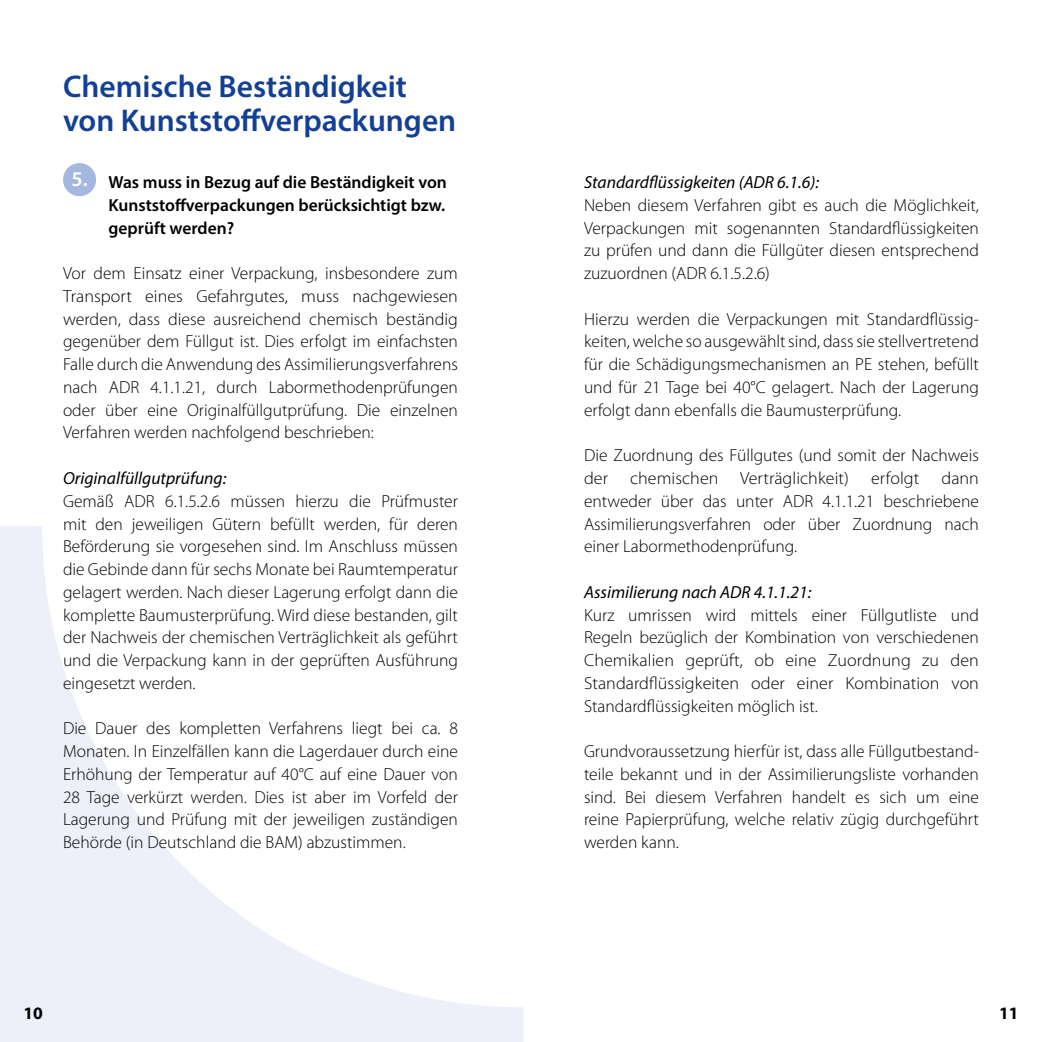
<style>
.page{position:relative;width:1042px;height:1042px;background:#fff}
.page>*{position:absolute;margin:0;border:0;box-sizing:border-box;transform-origin:0 0}
.t1{font:600 31.5px/34.1px "Myriad Pro";color:#134094}
.t2{font:300 17.5px/22.8px "Myriad Pro";color:#000;text-align:justify}
.t3{font:600 17.5px/22.8px "Myriad Pro";color:#000;text-align:justify}
.t4{font:italic 17.5px "Myriad Pro";color:#000}
.t5{font:700 17.5px "Myriad Pro";color:#000}
.s1{font-size:21px;color:#fff}
</style>
<div class="page">
<svg style="left:0;top:526px;width:523px;height:516px"></svg>
<div style="left:63px;top:163px;width:33px;height:33px;background:#a4b7df;border-radius:50%"></div>
<h1 class="t1" style="left:63px;top:69px;width:395px">Chemische Beständigkeit von Kunststoffverpackungen</h1>
<p class="t3" style="left:108px;top:170px;width:340px;text-indent:-37px"><span class="s1">5.</span> Was muss in Bezug auf die Beständigkeit von Kunststoffverpackungen berücksichtigt bzw. geprüft werden?</p>
<p class="t2" style="left:63px;top:262px;width:396px">Vor dem Einsatz einer Verpackung, insbesondere zum Transport eines Gefahrgutes, muss nachgewiesen werden, dass diese ausreichend chemisch beständig gegenüber dem Füllgut ist. Dies erfolgt im einfachsten Falle durch die Anwendung des Assimilierungsverfahrens nach ADR 4.1.1.21, durch Labormethodenprüfungen oder über eine Originalfüllgutprüfung. Die einzelnen Verfahren werden nachfolgend beschrieben:</p>
<p class="t4" style="left:63px;top:467px;width:165px">Originalfüllgutprüfung:</p>
<p class="t2" style="left:63px;top:490px;width:396px">Gemäß ADR 6.1.5.2.6 müssen hierzu die Prüfmuster mit den jeweiligen Gütern befüllt werden, für deren Beförderung sie vorgesehen sind. Im Anschluss müssen die Gebinde dann für sechs Monate bei Raumtemperatur gelagert werden. Nach dieser Lagerung erfolgt dann die komplette Baumusterprüfung. Wird diese bestanden, gilt der Nachweis der chemischen Verträglichkeit als geführt und die Verpackung kann in der geprüften Ausführung eingesetzt werden.</p>
<p class="t2" style="left:63px;top:717px;width:396px">Die Dauer des kompletten Verfahrens liegt bei ca. 8<br>Monaten. In Einzelfällen kann die Lagerdauer durch eine Erhöhung der Temperatur auf 40°C auf eine Dauer von 28 Tage verkürzt werden. Dies ist aber im Vorfeld der Lagerung und Prüfung mit der jeweiligen zuständigen Behörde (in Deutschland die BAM) abzustimmen.</p>
<p class="t4" style="left:584px;top:171px;width:237px">Standardflüssigkeiten (ADR 6.1.6):</p>
<p class="t2" style="left:584px;top:194px;width:396px">Neben diesem Verfahren gibt es auch die Möglichkeit, Verpackungen mit sogenannten Standardflüssigkeiten zu prüfen und dann die Füllgüter diesen entsprechend zuzuordnen (ADR 6.1.5.2.6)</p>
<p class="t2" style="left:584px;top:308px;width:396px">Hierzu werden die Verpackungen mit Standardflüssig&shy;keiten, welche so ausgewählt sind, dass sie stellvertretend für die Schädigungsmechanismen an PE stehen, befüllt und für 21 Tage bei 40°C gelagert. Nach der Lagerung erfolgt dann ebenfalls die Baumusterprüfung.</p>
<p class="t2" style="left:584px;top:444px;width:396px">Die Zuordnung des Füllgutes (und somit der Nachweis der</p>
<p class="t2" style="left:630px;top:467px;width:220px">chemischen Verträglichkeit)</p>
<p class="t2" style="left:871px;top:467px;width:50px">erfolgt</p>
<p class="t2" style="left:584px;top:467px;width:396px;text-indent:357px">dann entweder über das unter ADR 4.1.1.21 beschriebene Assimilierungsverfahren oder über Zuordnung nach einer Labormethodenprüfung.</p>
<p class="t4" style="left:584px;top:581px;width:229px">Assimilierung nach ADR 4.1.1.21:</p>
<p class="t2" style="left:584px;top:603px;width:396px">Kurz umrissen wird mittels einer Füllgutliste und Regeln bezüglich der Kombination von verschiedenen Chemikalien geprüft, ob eine Zuordnung zu den Standardflüssigkeiten oder einer Kombination von Standardflüssigkeiten möglich ist.</p>
<p class="t2" style="left:584px;top:740px;width:396px">Grundvoraussetzung hierfür ist, dass alle Füllgutbestand&shy;teile bekannt und in der Assimilierungsliste vorhanden sind. Bei diesem Verfahren handelt es sich um eine reine Papierprüfung, welche relativ zügig durchgeführt werden kann.</p>
<p class="t5" style="left:23px;top:1001px;width:21px">10</p>
<p class="t5" style="left:999px;top:1001px;width:21px">11</p>
</div>
